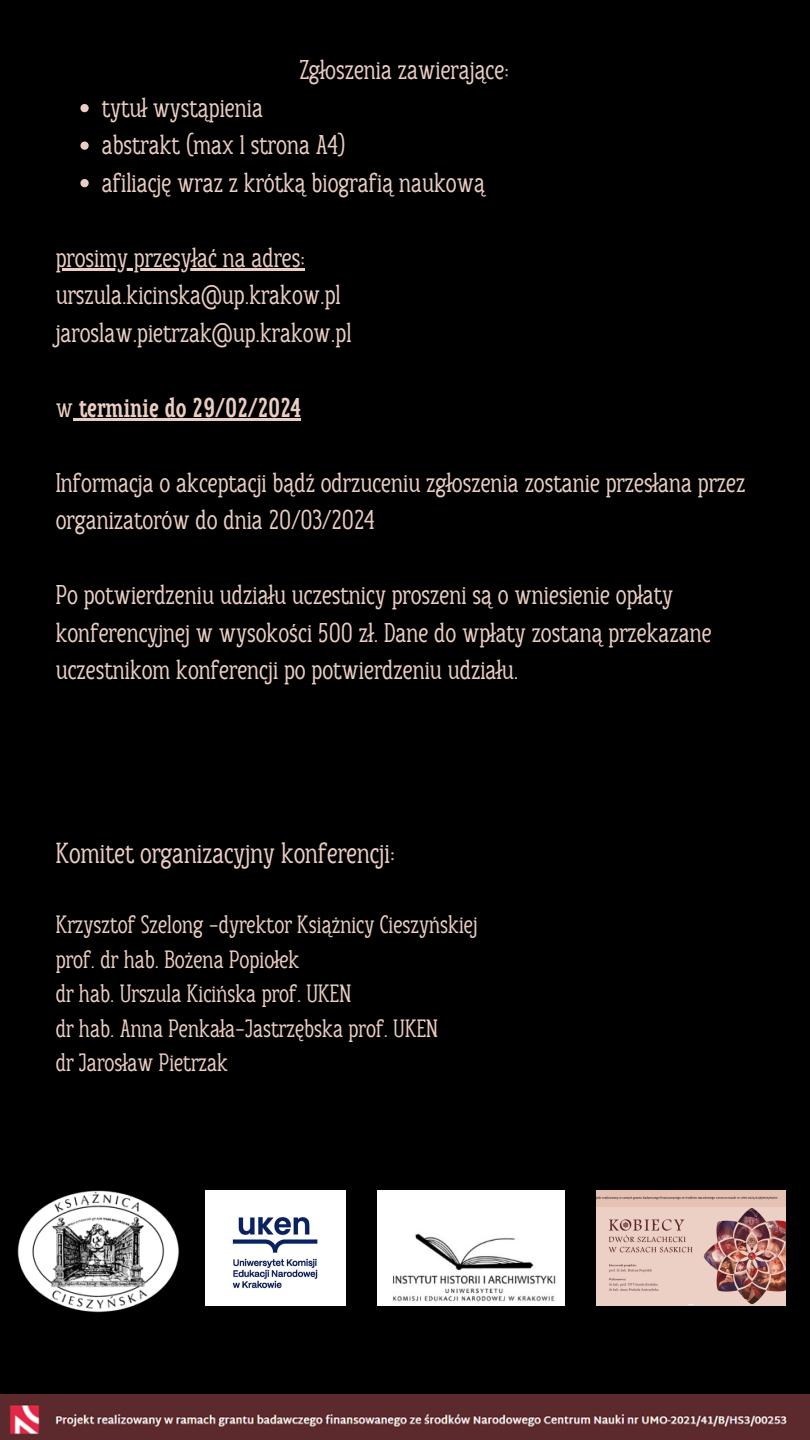
<style>
.page{position:relative;width:810px;height:1440px;background:#000}
.page>*{position:absolute;margin:0;border:0;box-sizing:border-box;transform-origin:0 0}
.t1{font:29px "Anicon Slab";color:#eacec3}
.t2{font:27.1px/37.5px "Anicon Slab";color:#eacec3}
.t3{font:700 27.1px "Anicon Slab";color:#eacec3}
.t4{font:25px "Anicon Slab";color:#eacec3}
.s1{font-weight:400}
</style>
<div class="page">
<img style="left:17px;top:1190px;width:162px;height:123px">
<img style="left:596px;top:1190px;width:189px;height:116px">
<img style="left:0;top:1394px;width:810px;height:46px">
<img style="left:377px;top:1190px;width:187px;height:116px">
<svg style="left:80px;top:104px;width:9px;height:8px"></svg>
<svg style="left:80px;top:142px;width:9px;height:8px"></svg>
<svg style="left:80px;top:179px;width:9px;height:8px"></svg>
<hr style="left:56px;top:268px;width:249px;height:3px;background:#eacec3">
<hr style="left:73px;top:418px;width:228px;height:3px;background:#eacec3">
<img style="left:205px;top:1190px;width:141px;height:116px">
<h1 class="t2" style="left:300px;top:51px;width:210px">Zgłoszenia zawierające:</h1>
<h1 class="t2" style="left:102px;top:89px;width:163px">tytuł wystąpienia</h1>
<h1 class="t2" style="left:102px;top:126px;width:246px">abstrakt (max 1 strona A4)</h1>
<h1 class="t2" style="left:102px;top:164px;width:385px">afiliację wraz z krótką biografią naukową</h1>
<h1 class="t2" style="left:56px;top:239px;width:297px">prosimy przesyłać na adres: urszula.kicinska@up.krakow.pl jaroslaw.pietrzak@up.krakow.pl</h1>
<p class="t3" style="left:56px;top:392px;width:247px"><span class="s1">w</span> terminie do 29/02/2024</p>
<p class="t2" style="left:56px;top:464px;width:691px">Informacja o akceptacji bądź odrzuceniu zgłoszenia zostanie przesłana przez organizatorów do dnia 20/03/2024</p>
<p class="t2" style="left:56px;top:576px;width:658px">Po potwierdzeniu udziału uczestnicy proszeni są o wniesienie opłaty konferencyjnej w wysokości 500 zł. Dane do wpłaty zostaną przekazane uczestnikom konferencji po potwierdzeniu udziału.</p>
<p class="t1" style="left:56px;top:837px;width:341px">Komitet organizacyjny konferencji:</p>
<p class="t4" style="left:56px;top:911px;width:423px">Krzysztof Szelong -dyrektor Książnicy Cieszyńskiej</p>
<p class="t4" style="left:56px;top:945px;width:245px">prof. dr hab. Bożena Popiołek</p>
<p class="t4" style="left:56px;top:980px;width:297px">dr hab. Urszula Kicińska prof. UKEN</p>
<p class="t4" style="left:56px;top:1014px;width:384px">dr hab. Anna Penkała-Jastrzębska prof. UKEN</p>
<p class="t4" style="left:56px;top:1049px;width:174px">dr Jarosław Pietrzak</p>
</div>
